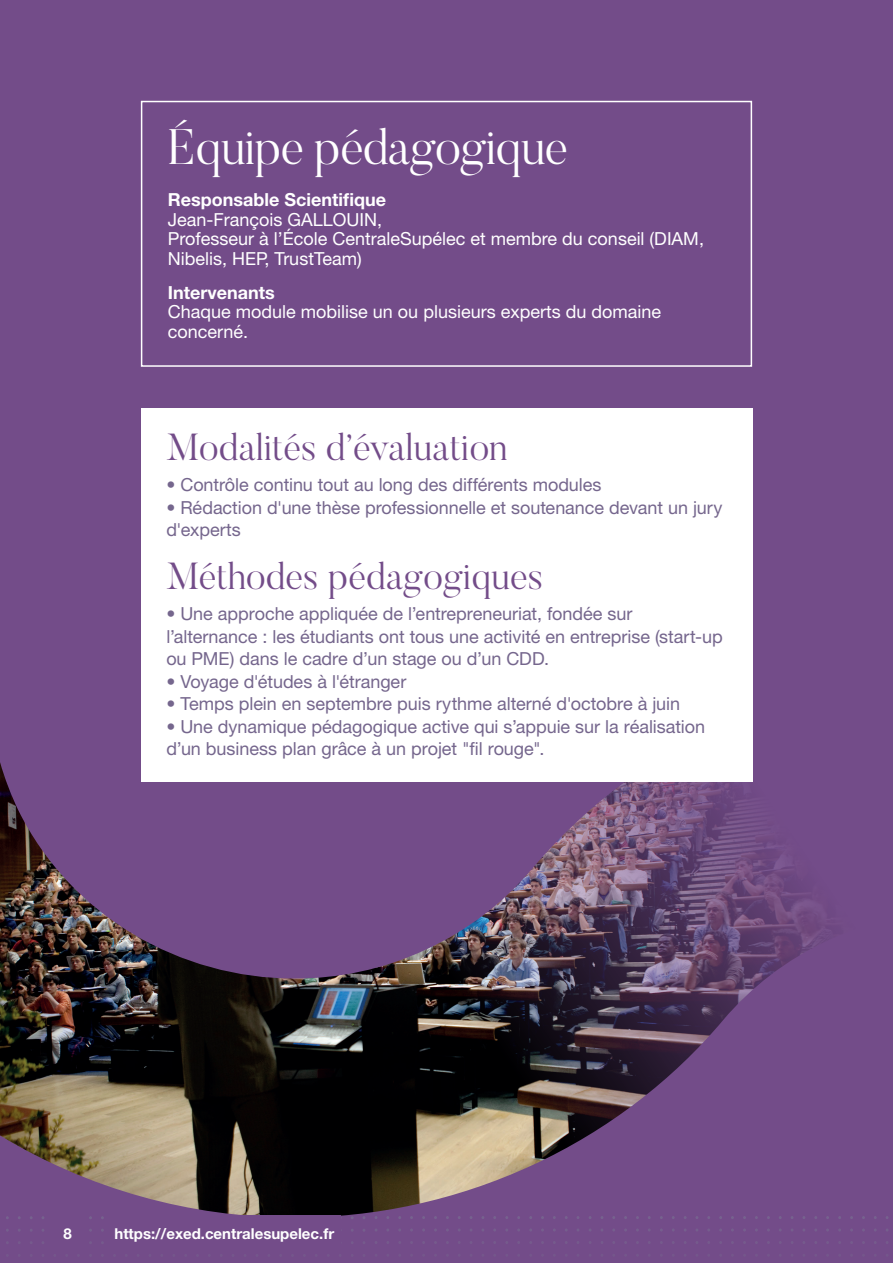
<style>
.page{position:relative;width:893px;height:1263px;background:#734c89}
.page>*{position:absolute;margin:0;border:0;box-sizing:border-box;transform-origin:0 0}
.t1{font:300 49.5px "Butler";letter-spacing:-.02em;color:#fff}
.t2{font:300 37.5px "Butler";color:#734c89}
.t3{font:18px/22.5px "Helvetica Neue LT Std";letter-spacing:-.005em;color:#75668d}
.t4{font:18px/19.5px "Helvetica Neue LT Std";color:#fff}
.t5{font:700 18px "Helvetica Neue LT Std";color:#fff}
.t6{font:700 15px "Helvetica Neue LT Std";color:#fff}
</style>
<div class="page">
<img style="left:0;top:676px;width:889px;height:542px">
<div style="left:141px;top:409px;width:611px;height:373px;background:#fff"></div>
<div style="left:141px;top:101px;width:611px;height:266px;border:2px solid #fff"></div>
<div style="left:47px;top:1215px;width:42px;height:37px;background:#734c89"></div>
<div style="left:107px;top:1215px;width:234px;height:37px;background:#734c89"></div>
<h1 class="t1" style="left:168px;top:116px;width:402px">Équipe pédagogique</h1>
<p class="t5" style="left:168px;top:189px;width:220px">Responsable Scientifique</p>
<p class="t4" style="left:168px;top:210px;width:538px">Jean-François GALLOUIN,<br>Professeur à l’École CentraleSupélec et membre du conseil (DIAM,<br>Nibelis, HEP, TrustTeam)</p>
<p class="t5" style="left:168px;top:281px;width:109px">Intervenants</p>
<p class="t4" style="left:168px;top:302px;width:495px">Chaque module mobilise un ou plusieurs experts du domaine concerné.</p>
<h2 class="t2" style="left:166px;top:424px;width:343px">Modalités d’évaluation</h2>
<p class="t3" style="left:166px;top:474px;width:437px">• Contrôle continu tout au long des différents modules</p>
<p class="t3" style="left:166px;top:496px;width:558px">• Rédaction d'une thèse professionnelle et soutenance devant un jury d'experts</p>
<h2 class="t2" style="left:166px;top:552px;width:379px">Méthodes pédagogiques</h2>
<p class="t3" style="left:166px;top:602px;width:558px">• Une approche appliquée de l’entrepreneuriat, fondée sur l’alternance : les étudiants ont tous une activité en entreprise (start-up ou PME) dans le cadre d’un stage ou d’un CDD.</p>
<p class="t3" style="left:166px;top:670px;width:241px">• Voyage d'études à l'étranger</p>
<p class="t3" style="left:166px;top:692px;width:515px">• Temps plein en septembre puis rythme alterné d'octobre à juin</p>
<p class="t3" style="left:166px;top:715px;width:540px">• Une dynamique pédagogique active qui s’appuie sur la réalisation d’un business plan grâce à un projet "fil rouge".</p>
<p class="t6" style="left:64px;top:1224px;width:10px">8</p>
<p class="t6" style="left:114px;top:1224px;width:221px">https://exed.centralesupelec.fr</p>
</div>
